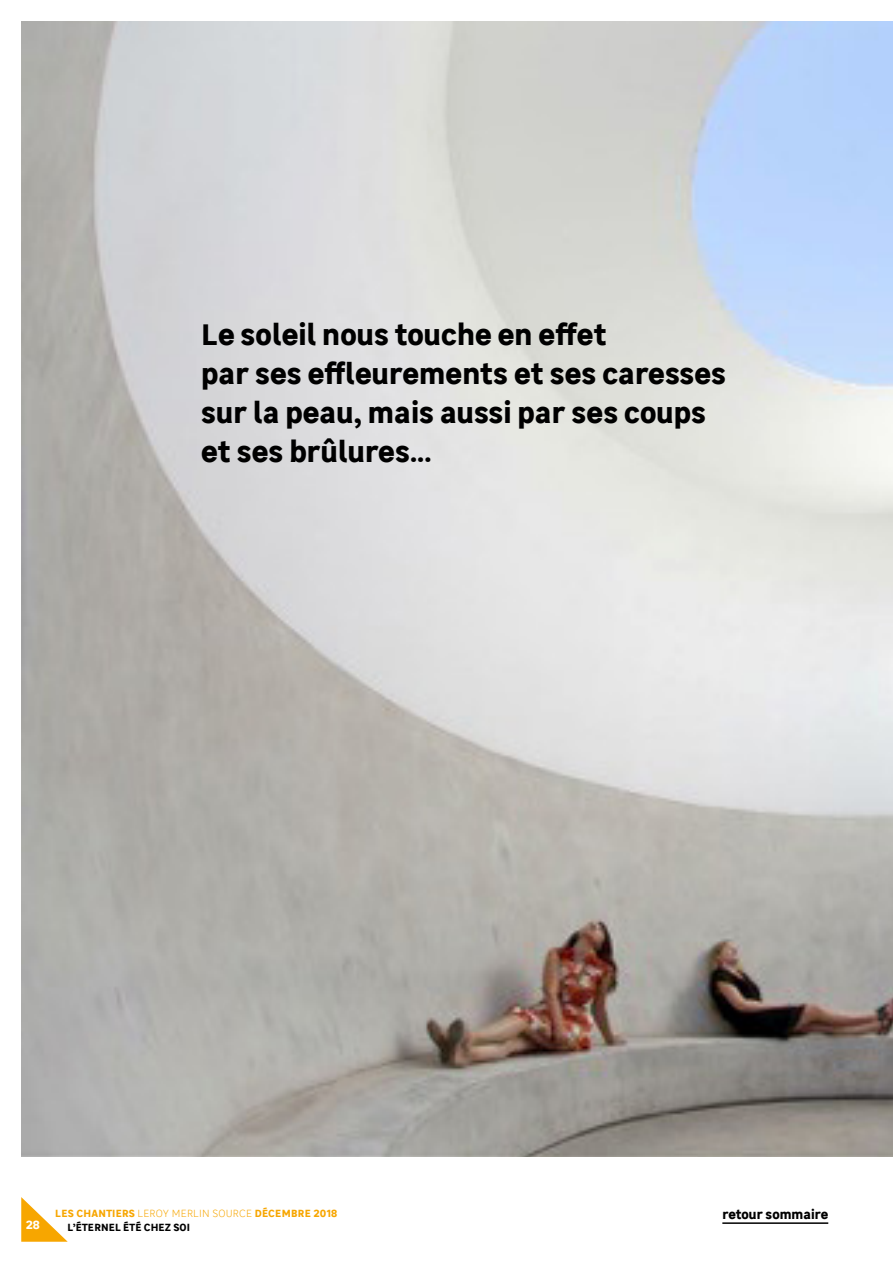
<style>
.page{position:relative;width:893px;height:1263px;background:#fff}
.page>*{position:absolute;margin:0;border:0;box-sizing:border-box;transform-origin:0 0}
.t1{font:700 30px/39px "Leroy Merlin Sans";color:#000}
.t2{font:700 13.5px "Leroy Merlin Sans";color:#000}
.t3{font:700 12px "Leroy Merlin Sans";color:#fff}
.t4{font:700 10.5px/13.5px "Leroy Merlin Sans";letter-spacing:.01em;color:#f7a600}
.s1{font-weight:300}
.s2{color:#000}
</style>
<div class="page">
<img style="left:21px;top:21px;width:872px;height:1136px">
<svg style="left:21px;top:1197px;width:47px;height:45px"></svg>
<hr style="left:722px;top:1222px;width:106px;height:2px;background:#000">
<p class="t1" style="left:201px;top:313px;width:527px">Le soleil nous touche en effet<br>par ses effleurements et ses caresses sur la peau, mais aussi par ses coups et ses brûlures...</p>
<p class="t3" style="left:26px;top:1215px;width:16px">28</p>
<p class="t4" style="left:68px;top:1206px;width:271px;text-indent:-12px">LES CHANTIERS <span class="s1">LEROY MERLIN SOURCE</span> DÉCEMBRE 2018<br><span class="s2">L’ÉTERNEL ÉTÉ CHEZ SOI</span></p>
<p class="t2" style="left:722px;top:1203px;width:107px">retour sommaire</p>
</div>
